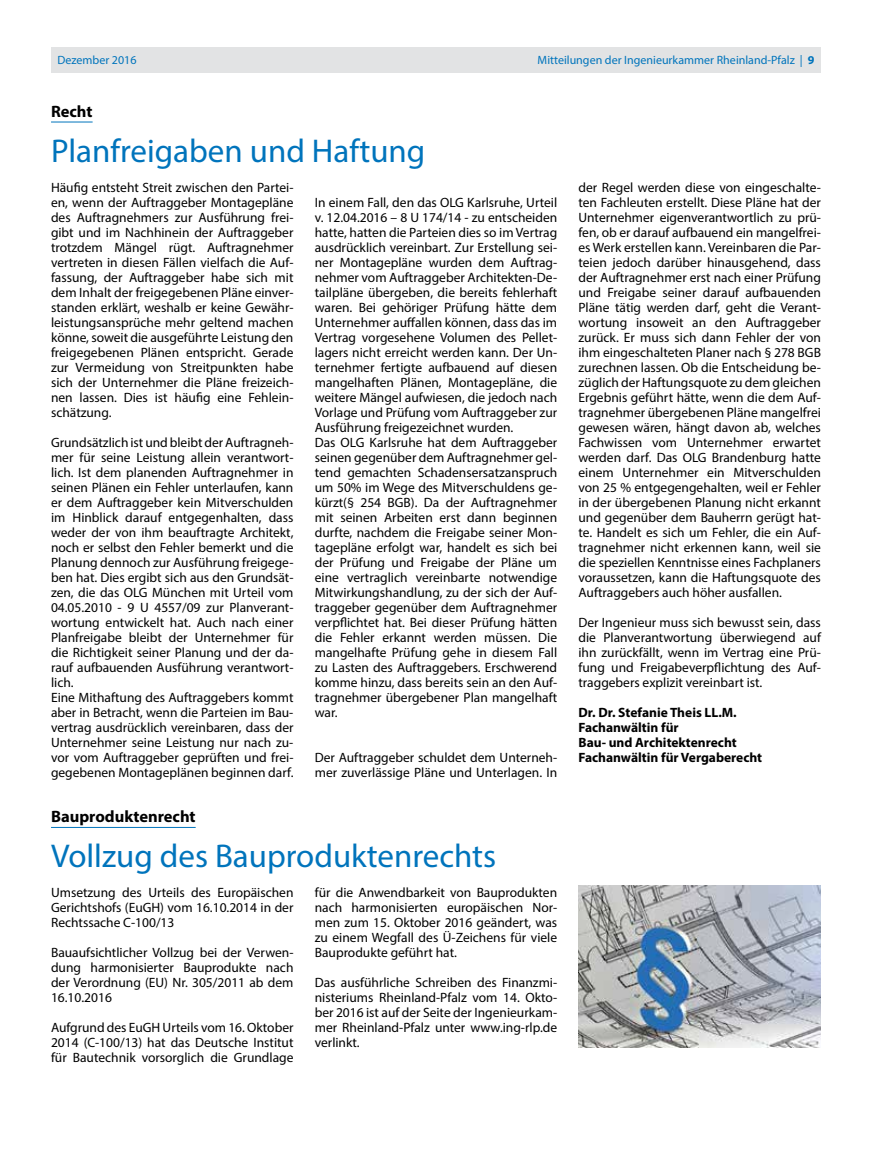
<style>
.page{position:relative;width:872px;height:1170px;background:#fff}
.page>*{position:absolute;margin:0;border:0;box-sizing:border-box;transform-origin:0 0}
.t1{font:33px "Myriad Pro";color:#0074bc}
.t2{font:700 16.5px "Myriad Pro";color:#000}
.t3{font:13.5px/15px "Myriad Pro";color:#000;text-align:justify}
.t4{font:700 13.5px/15px "Myriad Pro";color:#000}
.t5{font:12px "Myriad Pro";color:#0074bc}
.s1{font-weight:700}
</style>
<div class="page">
<div style="left:51px;top:47px;width:770px;height:25px;background:#e2e3e4"></div>
<hr style="left:51px;top:122px;width:42px;height:1px;background:#0074bc">
<hr style="left:51px;top:827px;width:145px;height:1px;background:#0074bc">
<img style="left:578px;top:885px;width:243px;height:162px">
<p class="t5" style="left:57px;top:53px;width:81px">Dezember 2016</p>
<p class="t5" style="left:537px;top:53px;width:278px">Mitteilungen der Ingenieurkammer Rheinland-Pfalz | <span class="s1">9</span></p>
<p class="t2" style="left:51px;top:100px;width:43px">Recht</p>
<h1 class="t1" style="left:51px;top:130px;width:376px">Planfreigaben und Haftung</h1>
<p class="t3" style="left:51px;top:179px;width:244px">Häufig entsteht Streit zwischen den Partei&shy;en, wenn der Auftraggeber Montagepläne des Auftragnehmers zur Ausführung frei&shy;gibt und im Nachhinein der Auftraggeber trotzdem Mängel rügt. Auftragnehmer vertreten in diesen Fällen vielfach die Auf&shy;fassung, der Auftraggeber habe sich mit dem Inhalt der freigegebenen Pläne einver&shy;standen erklärt, weshalb er keine Gewähr&shy;leistungsansprüche mehr geltend machen könne, soweit die ausgeführte Leistung den freigegebenen Plänen entspricht. Gerade zur Vermeidung von Streitpunkten habe sich der Unternehmer die Pläne freizeich&shy;nen lassen. Dies ist häufig eine Fehlein&shy;schätzung.</p>
<p class="t3" style="left:51px;top:434px;width:244px;text-align:left">Grundsätzlich ist und bleibt der Auftragneh&shy;mer für seine Leistung allein verantwort&shy;lich. Ist dem planenden Auftragnehmer in seinen Plänen ein Fehler unterlaufen, kann er dem Auftraggeber kein Mitverschulden im Hinblick darauf entgegenhalten, dass weder der von ihm beauftragte Architekt, noch er selbst den Fehler bemerkt und die Planung dennoch zur Ausführung freigege&shy;ben hat. Dies ergibt sich aus den Grundsät&shy;zen, die das OLG München mit Urteil vom 04.05.2010 - 9 U 4557/09 zur Planverant&shy;wortung entwickelt hat. Auch nach einer Planfreigabe bleibt der Unternehmer für die Richtigkeit seiner Planung und der da&shy;rauf aufbauenden Ausführung verantwort&shy;lich.<br>Eine Mithaftung des Auftraggebers kommt aber in Betracht, wenn die Parteien im Bau&shy;vertrag ausdrücklich vereinbaren, dass der Unternehmer seine Leistung nur nach zu&shy;vor vom Auftraggeber geprüften und frei&shy;gegebenen Montageplänen beginnen darf.</p>
<p class="t3" style="left:315px;top:194px;width:244px;text-align:left">In einem Fall, den das OLG Karlsruhe, Urteil v. 12.04.2016 – 8 U 174/14 - zu entscheiden hatte, hatten die Parteien dies so im Vertrag ausdrücklich vereinbart. Zur Erstellung sei&shy;ner Montagepläne wurden dem Auftrag&shy;nehmer vom Auftraggeber Architekten-De&shy;tailpläne übergeben, die bereits fehlerhaft waren. Bei gehöriger Prüfung hätte dem Unternehmer auffallen können, dass das im Vertrag vorgesehene Volumen des Pellet&shy;lagers nicht erreicht werden kann. Der Un&shy;ternehmer fertigte aufbauend auf diesen mangelhaften Plänen, Montagepläne, die weitere Mängel aufwiesen, die jedoch nach Vorlage und Prüfung vom Auftraggeber zur Ausführung freigezeichnet wurden.<br>Das OLG Karlsruhe hat dem Auftraggeber seinen gegenüber dem Auftragnehmer gel&shy;tend gemachten Schadensersatzanspruch um 50% im Wege des Mitverschuldens ge&shy;kürzt(§ 254 BGB). Da der Auftragnehmer mit seinen Arbeiten erst dann beginnen durfte, nachdem die Freigabe seiner Mon&shy;tagepläne erfolgt war, handelt es sich bei der Prüfung und Freigabe der Pläne um eine vertraglich vereinbarte notwendige Mitwirkungshandlung, zu der sich der Auf&shy;traggeber gegenüber dem Auftragnehmer verpflichtet hat. Bei dieser Prüfung hätten die Fehler erkannt werden müssen. Die mangelhafte Prüfung gehe in diesem Fall zu Lasten des Auftraggebers. Erschwerend komme hinzu, dass bereits sein an den Auf&shy;tragnehmer übergebener Plan mangelhaft war.</p>
<p class="t3" style="left:315px;top:749px;width:244px">Der Auftraggeber schuldet dem Unterneh&shy;mer zuverlässige Pläne und Unterlagen. In</p>
<p class="t2" style="left:51px;top:805px;width:146px">Bauproduktenrecht</p>
<h1 class="t1" style="left:51px;top:835px;width:447px">Vollzug des Bauproduktenrechts</h1>
<p class="t3" style="left:51px;top:884px;width:244px">Umsetzung des Urteils des Europäischen Gerichtshofs (EuGH) vom 16.10.2014 in der Rechtssache C-100/13</p>
<p class="t3" style="left:51px;top:944px;width:244px">Bauaufsichtlicher Vollzug bei der Verwen&shy;dung harmonisierter Bauprodukte nach der Verordnung (EU) Nr. 305/2011 ab dem 16.10.2016</p>
<p class="t3" style="left:51px;top:1019px;width:244px">Aufgrund des EuGH Urteils vom 16. Oktober 2014 (C-100/13) hat das Deutsche Institut für Bautechnik vorsorglich die Grundlage</p>
<p class="t3" style="left:315px;top:884px;width:244px">für die Anwendbarkeit von Bauprodukten nach harmonisierten europäischen Nor&shy;men zum 15. Oktober 2016 geändert, was zu einem Wegfall des Ü-Zeichens für viele Bauprodukte geführt hat.</p>
<p class="t3" style="left:315px;top:974px;width:244px">Das ausführliche Schreiben des Finanzmi&shy;nisteriums Rheinland-Pfalz vom 14. Okto&shy;ber 2016 ist auf der Seite der Ingenieurkam&shy;mer Rheinland-Pfalz unter www.ing-rlp.de verlinkt.</p>
<p class="t3" style="left:578px;top:179px;width:244px">der Regel werden diese von eingeschalte&shy;ten Fachleuten erstellt. Diese Pläne hat der Unternehmer eigenverantwortlich zu prü&shy;fen, ob er darauf aufbauend ein mangelfrei&shy;es Werk erstellen kann. Vereinbaren die Par&shy;teien jedoch darüber hinausgehend, dass der Auftragnehmer erst nach einer Prüfung und Freigabe seiner darauf aufbauenden Pläne tätig werden darf, geht die Verant&shy;wortung insoweit an den Auftraggeber zurück. Er muss sich dann Fehler der von ihm eingeschalteten Planer nach § 278 BGB zurechnen lassen. Ob die Entscheidung be&shy;züglich der Haftungsquote zu dem gleichen Ergebnis geführt hätte, wenn die dem Auf&shy;tragnehmer übergebenen Pläne mangelfrei gewesen wären, hängt davon ab, welches Fachwissen vom Unternehmer erwartet werden darf. Das OLG Brandenburg hatte einem Unternehmer ein Mitverschulden von 25 % entgegengehalten, weil er Fehler in der übergebenen Planung nicht erkannt und gegenüber dem Bauherrn gerügt hat&shy;te. Handelt es sich um Fehler, die ein Auf&shy;tragnehmer nicht erkennen kann, weil sie die speziellen Kenntnisse eines Fachplaners voraussetzen, kann die Haftungsquote des Auftraggebers auch höher ausfallen.</p>
<p class="t3" style="left:578px;top:614px;width:244px">Der Ingenieur muss sich bewusst sein, dass die Planverantwortung überwiegend auf ihn zurückfällt, wenn im Vertrag eine Prü&shy;fung und Freigabeverpflichtung des Auf&shy;traggebers explizit vereinbart ist.</p>
<p class="t4" style="left:578px;top:704px;width:185px">Dr. Dr. Stefanie Theis LL.M.<br>Fachanwältin für<br>Bau- und Architektenrecht<br>Fachanwältin für Vergaberecht</p>
</div>
